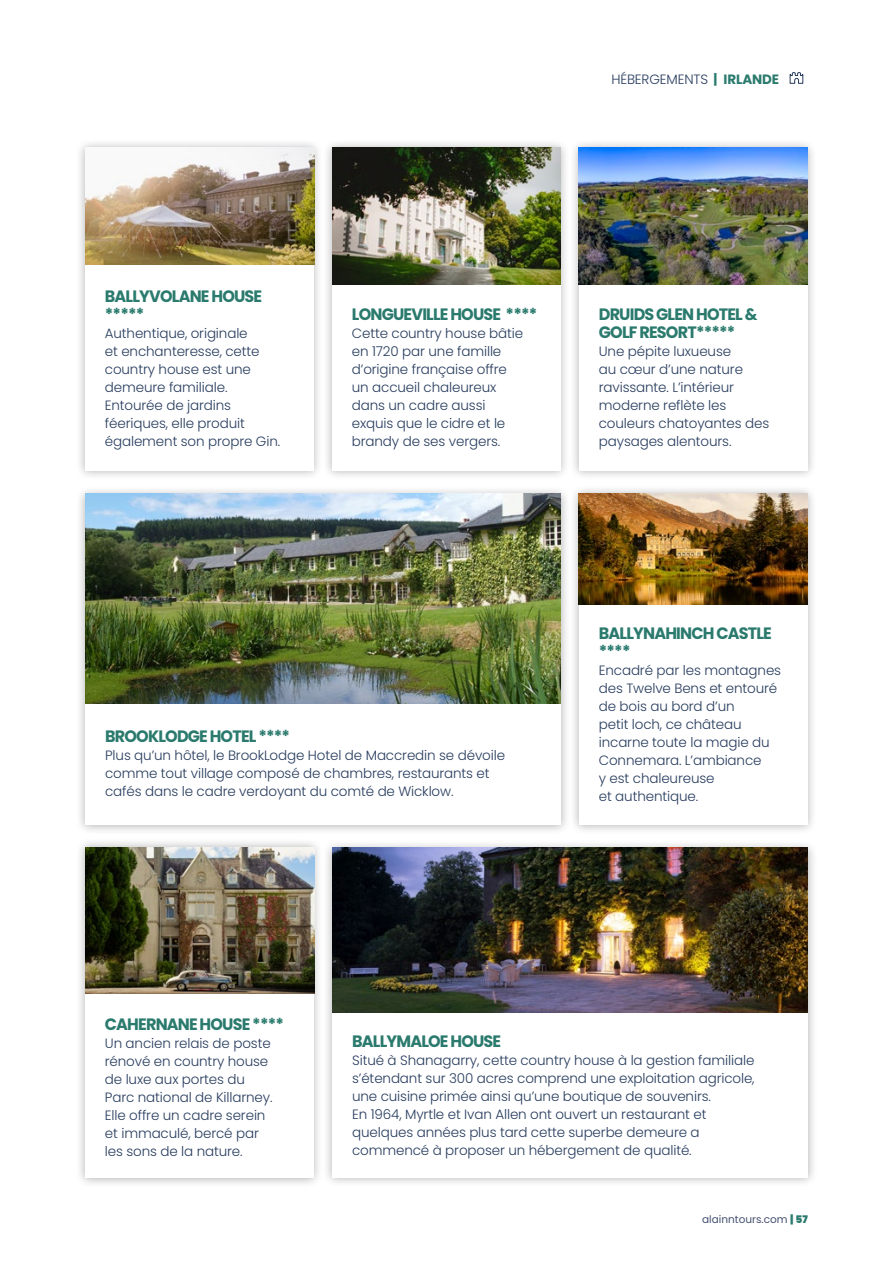
<style>
.page{position:relative;width:893px;height:1263px;background:#fff}
.page>*{position:absolute;margin:0;border:0;box-sizing:border-box;transform-origin:0 0}
.t1{font:700 16.5px/18px "Poppins";letter-spacing:-.05em;color:#2a7a6d}
.t2{font:300 13.5px/18px "Poppins";letter-spacing:-.01em;color:#283d5e}
.t3{font:10.5px "Poppins";color:#435070}
.s1{font-weight:700;color:#2a7a6d}
.s2{font-weight:900;color:#2a7a6d}
</style>
<div class="page">
<svg style="left:789px;top:72px;width:14px;height:12px"></svg>
<div style="left:75px;top:138px;width:248px;height:343px;background:#000;opacity:.3"></div>
<div style="left:85px;top:148px;width:228px;height:323px;background:#fff"></div>
<img style="left:85px;top:147px;width:229px;height:118px">
<div style="left:75px;top:837px;width:248px;height:351px;background:#000;opacity:.3"></div>
<div style="left:85px;top:847px;width:228px;height:331px;background:#fff"></div>
<img style="left:85px;top:847px;width:229px;height:146px">
<div style="left:322px;top:138px;width:248px;height:343px;background:#000;opacity:.3"></div>
<div style="left:332px;top:148px;width:228px;height:323px;background:#fff"></div>
<img style="left:332px;top:147px;width:229px;height:137px">
<div style="left:569px;top:485px;width:248px;height:350px;background:#000;opacity:.3"></div>
<div style="left:579px;top:494px;width:228px;height:331px;background:#fff"></div>
<img style="left:579px;top:494px;width:229px;height:110px">
<div style="left:569px;top:138px;width:248px;height:343px;background:#000;opacity:.3"></div>
<div style="left:579px;top:148px;width:228px;height:323px;background:#fff"></div>
<img style="left:579px;top:147px;width:229px;height:138px">
<div style="left:322px;top:839px;width:495px;height:349px;background:#000;opacity:.3"></div>
<div style="left:332px;top:849px;width:476px;height:329px;background:#fff"></div>
<img style="left:332px;top:847px;width:476px;height:165px">
<div style="left:75px;top:485px;width:495px;height:350px;background:#000;opacity:.3"></div>
<div style="left:85px;top:495px;width:476px;height:330px;background:#fff"></div>
<img style="left:85px;top:494px;width:476px;height:209px">
<p class="t2" style="left:611px;top:70px;width:169px">HÉBERGEMENTS <span class="s1">| IRLANDE</span></p>
<p class="t1" style="left:105px;top:288px;width:159px">BALLYVOLANE HOUSE *****</p>
<p class="t2" style="left:105px;top:325px;width:177px">Authentique, originale<br>et enchanteresse, cette country house est une demeure familiale.<br>Entourée de jardins féeriques, elle produit également son propre Gin.</p>
<p class="t1" style="left:352px;top:305px;width:187px">LONGUEVILLE HOUSE ****</p>
<p class="t2" style="left:352px;top:324px;width:173px">Cette country house bâtie en 1720 par une famille d’origine française offre un accueil chaleureux dans un cadre aussi exquis que le cidre et le brandy de ses vergers.</p>
<p class="t1" style="left:599px;top:305px;width:160px">DRUIDS GLEN HOTEL &amp;<br>GOLF RESORT*****</p>
<p class="t2" style="left:599px;top:342px;width:172px">Une pépite luxueuse<br>au cœur d’une nature ravissante. L’intérieur moderne reflète les couleurs chatoyantes des paysages alentours.</p>
<p class="t1" style="left:105px;top:727px;width:187px">BROOKLODGE HOTEL ****</p>
<p class="t2" style="left:105px;top:746px;width:401px">Plus qu’un hôtel, le BrookLodge Hotel de Maccredin se dévoile comme tout village composé de chambres, restaurants et cafés dans le cadre verdoyant du comté de Wicklow.</p>
<p class="t1" style="left:599px;top:625px;width:175px">BALLYNAHINCH CASTLE ****</p>
<p class="t2" style="left:599px;top:662px;width:184px">Encadré par les montagnes des Twelve Bens et entouré de bois au bord d’un<br>petit loch, ce château incarne toute la magie du<br>Connemara. L’ambiance<br>y est chaleureuse<br>et authentique.</p>
<p class="t1" style="left:105px;top:1015px;width:181px">CAHERNANE HOUSE ****</p>
<p class="t2" style="left:105px;top:1034px;width:169px">Un ancien relais de poste rénové en country house de luxe aux portes du<br>Parc national de Killarney.<br>Elle offre un cadre serein et immaculé, bercé par les sons de la nature.</p>
<p class="t1" style="left:352px;top:1032px;width:151px">BALLYMALOE HOUSE</p>
<p class="t2" style="left:352px;top:1051px;width:404px">Situé à Shanagarry, cette country house à la gestion familiale s’étendant sur 300 acres comprend une exploitation agricole, une cuisine primée ainsi qu’une boutique de souvenirs.<br>En 1964, Myrtle et Ivan Allen ont ouvert un restaurant et quelques années plus tard cette superbe demeure a commencé à proposer un hébergement de qualité.</p>
<p class="t3" style="left:702px;top:1213px;width:107px">alainntours.com <span class="s2">| 57</span></p>
</div>
